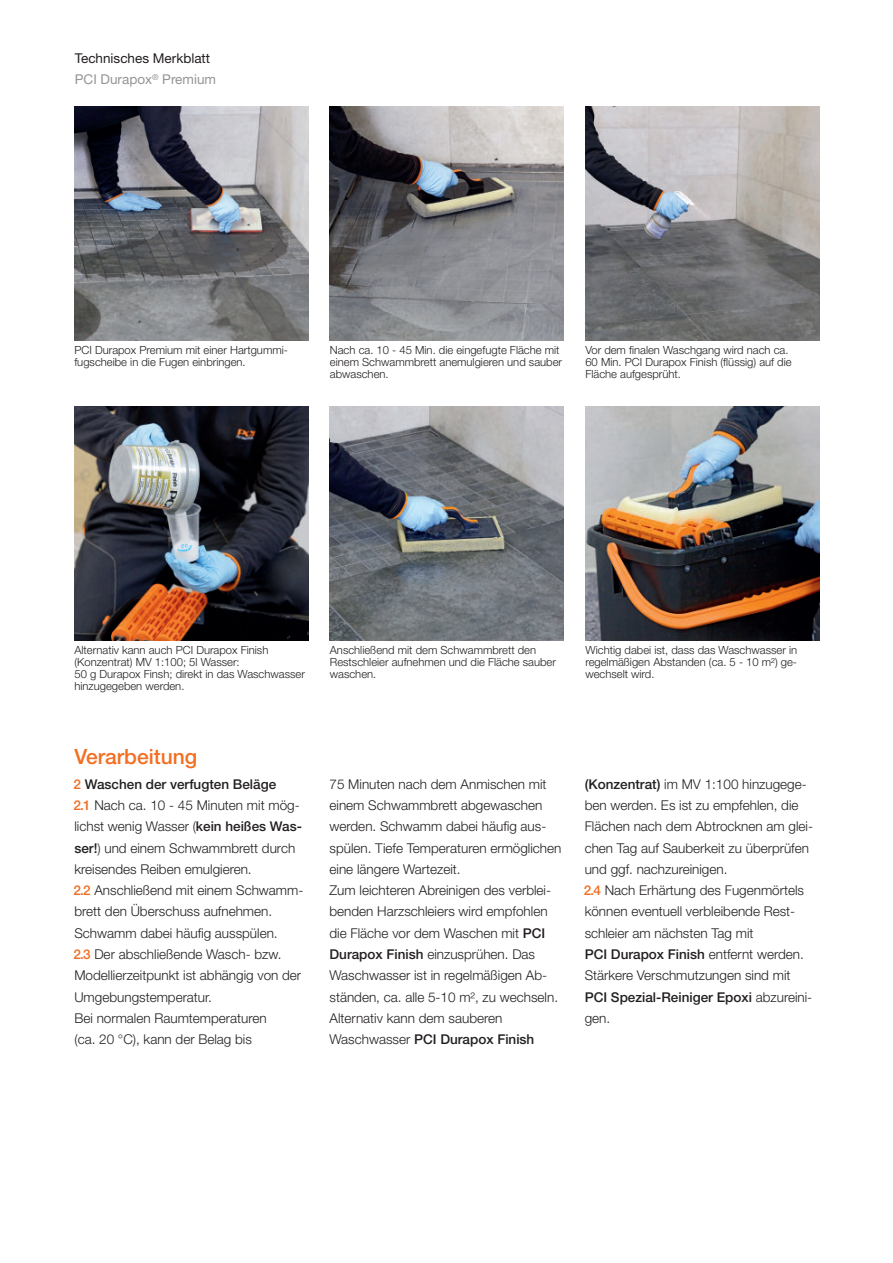
<style>
.page{position:relative;width:893px;height:1263px;background:#fff}
.page>*{position:absolute;margin:0;border:0;box-sizing:border-box;transform-origin:0 0}
.t1{font:500 21px "Helvetica Neue LT Pro";color:#f36e21}
.t2{font:300 13.5px/21.3px "Helvetica Neue LT Pro";color:#231f20}
.t3{font:13.5px/21.3px "Helvetica Neue LT Pro";color:#231f20}
.t4{font:300 11.25px/12px "Helvetica Neue LT Pro";color:#231f20}
.s1{color:#939598}
.s2{font-weight:500;color:#f36e21}
.s3{font-weight:500}
</style>
<div class="page">
<img style="left:74px;top:106px;width:234px;height:234px">
<img style="left:330px;top:106px;width:234px;height:234px">
<img style="left:585px;top:106px;width:234px;height:234px">
<img style="left:74px;top:406px;width:234px;height:234px">
<img style="left:330px;top:406px;width:234px;height:234px">
<img style="left:585px;top:406px;width:234px;height:234px">
<p class="t3" style="left:75px;top:49px;width:143px">Technisches Merkblatt<br><span class="s1">PCI Durapox</span><sup>®</sup> <span class="s1">Premium</span></p>
<p class="t4" style="left:74px;top:345px;width:215px">PCI Durapox Premium mit einer Hartgummi&shy;fugscheibe in die Fugen einbringen.</p>
<p class="t4" style="left:330px;top:345px;width:234px">Nach ca. 10 - 45 Min. die eingefugte Fläche mit einem Schwammbrett anemulgieren und sauber abwaschen.</p>
<p class="t4" style="left:585px;top:345px;width:208px">Vor dem finalen Waschgang wird nach ca.<br>60 Min. PCI Durapox Finish (flüssig) auf die<br>Fläche aufgesprüht.</p>
<p class="t4" style="left:74px;top:645px;width:232px">Alternativ kann auch PCI Durapox Finish (Konzentrat) MV 1:100; 5l Wasser:<br>50 g Durapox Finsh; direkt in das Waschwasser hinzugegeben werden.</p>
<p class="t4" style="left:330px;top:645px;width:228px">Anschließend mit dem Schwammbrett den<br>Restschleier aufnehmen und die Fläche sauber waschen.</p>
<p class="t4" style="left:585px;top:645px;width:213px;text-align:justify">Wichtig dabei ist, dass das Waschwasser in regelmäßigen Abstanden (ca. 5 - 10 m²) ge&shy;wechselt wird.</p>
<h1 class="t1" style="left:74px;top:749px;width:124px">Verarbeitung</h1>
<p class="t2" style="left:74px;top:775px;width:231px"><span class="s2">2</span> <span class="s3">Waschen der verfugten Beläge<br></span><span class="s2">2.1</span> Nach ca. 10 - 45 Minuten mit mög&shy;lichst wenig Wasser (<span class="s3">kein heißes Was&shy;ser!</span>) und einem Schwammbrett durch kreisendes Reiben emulgieren.<br><span class="s2">2.2</span> Anschließend mit einem Schwamm&shy;brett den Überschuss aufnehmen.<br>Schwamm dabei häufig ausspülen.<br><span class="s2">2.3</span> Der abschließende Wasch- bzw.<br>Modellierzeitpunkt ist abhängig von der Umgebungstemperatur.<br>Bei normalen Raumtemperaturen<br>(ca. 20 °C), kann der Belag bis</p>
<p class="t2" style="left:330px;top:775px;width:233px">75 Minuten nach dem Anmischen mit einem Schwammbrett abgewaschen werden. Schwamm dabei häufig aus&shy;spülen. Tiefe Temperaturen ermöglichen eine längere Wartezeit.<br>Zum leichteren Abreinigen des verblei&shy;benden Harzschleiers wird empfohlen die Fläche vor dem Waschen mit <span class="s3">PCI Durapox Finish</span> einzusprühen. Das Waschwasser ist in regelmäßigen Ab&shy;ständen, ca. alle 5-10 m², zu wechseln.<br>Alternativ kann dem sauberen Waschwasser <span class="s3">PCI Durapox Finish</span></p>
<p class="t2" style="left:584px;top:775px;width:231px"><span class="s3">(Konzentrat)</span> im MV 1:100 hinzugege&shy;ben werden. Es ist zu empfehlen, die<br>Flächen nach dem Abtrocknen am glei&shy;chen Tag auf Sauberkeit zu überprüfen und ggf. nachzureinigen.<br><span class="s2">2.4</span> Nach Erhärtung des Fugenmörtels können eventuell verbleibende Rest&shy;schleier am nächsten Tag mit<br><span class="s3">PCI Durapox Finish</span> entfernt werden.<br>Stärkere Verschmutzungen sind mit<br><span class="s3">PCI Spezial-Reiniger Epoxi</span> abzureini&shy;gen.</p>
</div>
